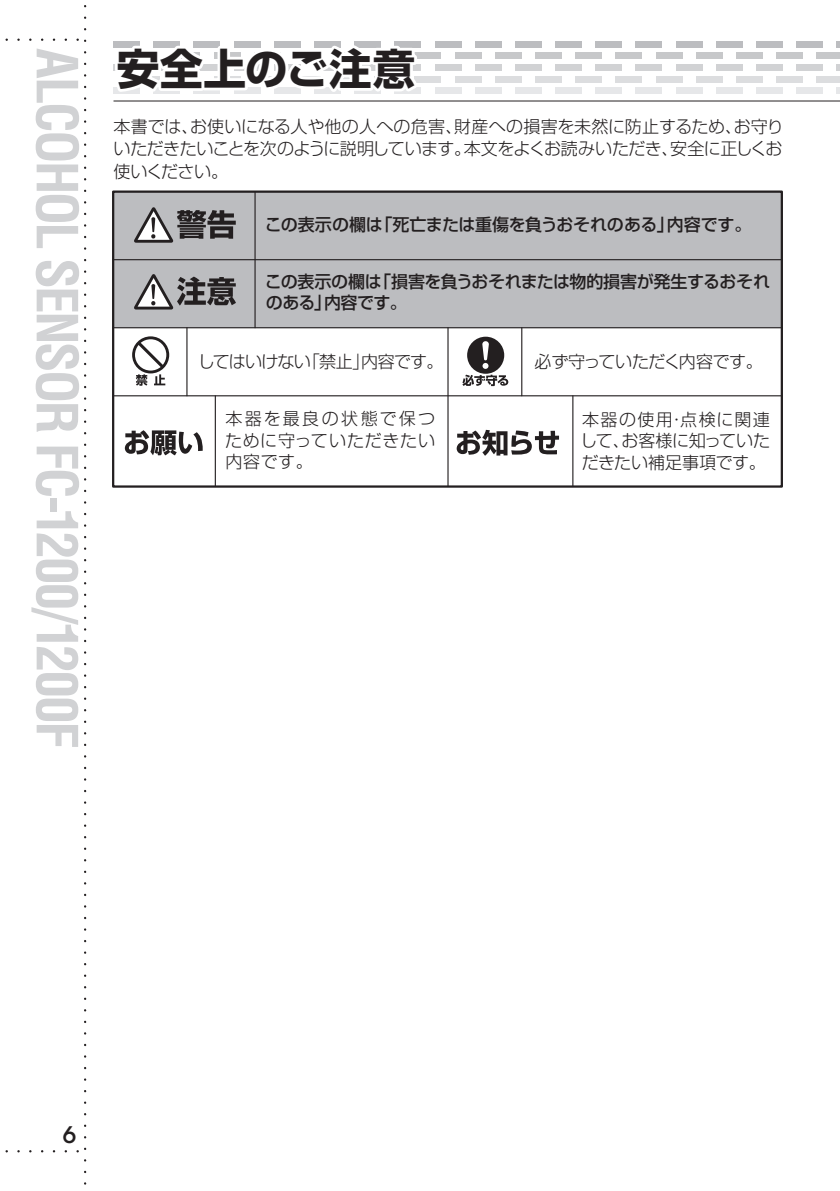
<style>
.page{position:relative;width:840px;height:1191px;background:#fff}
.page>*{position:absolute;margin:0;border:0;box-sizing:border-box;transform-origin:0 0}
.t1{font:700 condensed 55.2px "Helvetica LT Std";letter-spacing:-.05em;color:#d1d2d4}
.t2{font:700 42.6px "Shin Go Pro";letter-spacing:.015em;color:#231f20}
.t3{font:500 22.6px "ITC Avant Garde Std";color:#231f20}
.t4{font:300 17px/21.2px "Shin Go Pro";letter-spacing:-.02em;color:#231f20;text-align:justify}
.t5{font:500 17px/21.2px "Shin Go Pro";letter-spacing:-.02em;color:#231f20}
.t6{font:300 17px "Shin Go Pro";letter-spacing:-.045em;color:#231f20}
</style>
<div class="page">
<svg style="left:5px;top:5px;width:81px;height:1180px"></svg>
<hr style="left:113px;top:101px;width:726px;height:1px;background:#231f20">
<div style="left:434px;top:41px;width:27px;height:6px;background:#bcbdc0"></div>
<div style="left:474px;top:41px;width:27px;height:6px;background:#bcbdc0"></div>
<div style="left:514px;top:41px;width:27px;height:6px;background:#bcbdc0"></div>
<div style="left:555px;top:41px;width:26px;height:6px;background:#bcbdc0"></div>
<div style="left:595px;top:41px;width:26px;height:6px;background:#bcbdc0"></div>
<div style="left:635px;top:41px;width:27px;height:6px;background:#bcbdc0"></div>
<div style="left:675px;top:41px;width:27px;height:6px;background:#bcbdc0"></div>
<div style="left:715px;top:41px;width:27px;height:6px;background:#bcbdc0"></div>
<div style="left:755px;top:41px;width:27px;height:6px;background:#bcbdc0"></div>
<div style="left:434px;top:64px;width:27px;height:7px;background:#d1d2d4"></div>
<div style="left:474px;top:64px;width:27px;height:7px;background:#d1d2d4"></div>
<div style="left:514px;top:64px;width:27px;height:7px;background:#d1d2d4"></div>
<div style="left:555px;top:64px;width:26px;height:7px;background:#d1d2d4"></div>
<div style="left:595px;top:64px;width:26px;height:7px;background:#d1d2d4"></div>
<div style="left:635px;top:64px;width:27px;height:7px;background:#d1d2d4"></div>
<div style="left:675px;top:64px;width:27px;height:7px;background:#d1d2d4"></div>
<div style="left:715px;top:64px;width:27px;height:7px;background:#d1d2d4"></div>
<div style="left:755px;top:64px;width:27px;height:7px;background:#d1d2d4"></div>
<div style="left:414px;top:52px;width:27px;height:7px;background:#c7c8ca"></div>
<div style="left:454px;top:52px;width:27px;height:7px;background:#c7c8ca"></div>
<div style="left:494px;top:52px;width:27px;height:7px;background:#c7c8ca"></div>
<div style="left:534px;top:52px;width:27px;height:7px;background:#c7c8ca"></div>
<div style="left:575px;top:52px;width:26px;height:7px;background:#c7c8ca"></div>
<div style="left:615px;top:52px;width:27px;height:7px;background:#c7c8ca"></div>
<div style="left:655px;top:52px;width:27px;height:7px;background:#c7c8ca"></div>
<div style="left:695px;top:52px;width:27px;height:7px;background:#c7c8ca"></div>
<div style="left:735px;top:52px;width:27px;height:7px;background:#c7c8ca"></div>
<div style="left:434px;top:88px;width:27px;height:6px;background:#e6e7e9"></div>
<div style="left:474px;top:88px;width:27px;height:6px;background:#e6e7e9"></div>
<div style="left:514px;top:88px;width:27px;height:6px;background:#e6e7e9"></div>
<div style="left:555px;top:88px;width:26px;height:6px;background:#e6e7e9"></div>
<div style="left:595px;top:88px;width:26px;height:6px;background:#e6e7e9"></div>
<div style="left:635px;top:88px;width:27px;height:6px;background:#e6e7e9"></div>
<div style="left:675px;top:88px;width:27px;height:6px;background:#e6e7e9"></div>
<div style="left:715px;top:88px;width:27px;height:6px;background:#e6e7e9"></div>
<div style="left:755px;top:88px;width:27px;height:6px;background:#e6e7e9"></div>
<div style="left:414px;top:76px;width:27px;height:7px;background:#dcdddf"></div>
<div style="left:454px;top:76px;width:27px;height:7px;background:#dcdddf"></div>
<div style="left:494px;top:76px;width:27px;height:7px;background:#dcdddf"></div>
<div style="left:534px;top:76px;width:27px;height:7px;background:#dcdddf"></div>
<div style="left:575px;top:76px;width:26px;height:7px;background:#dcdddf"></div>
<div style="left:615px;top:76px;width:27px;height:7px;background:#dcdddf"></div>
<div style="left:655px;top:76px;width:27px;height:7px;background:#dcdddf"></div>
<div style="left:695px;top:76px;width:27px;height:7px;background:#dcdddf"></div>
<div style="left:735px;top:76px;width:27px;height:7px;background:#dcdddf"></div>
<svg style="left:113px;top:41px;width:308px;height:53px"></svg>
<div style="left:795px;top:41px;width:27px;height:6px;background:#bcbdc0"></div>
<svg style="left:836px;top:41px;width:3px;height:6px"></svg>
<div style="left:795px;top:64px;width:27px;height:7px;background:#d1d2d4"></div>
<svg style="left:836px;top:64px;width:3px;height:7px"></svg>
<div style="left:775px;top:52px;width:27px;height:7px;background:#c7c8ca"></div>
<div style="left:816px;top:52px;width:23px;height:7px;background:#c7c8ca"></div>
<div style="left:795px;top:88px;width:27px;height:6px;background:#e6e7e9"></div>
<svg style="left:836px;top:88px;width:3px;height:6px"></svg>
<div style="left:775px;top:76px;width:27px;height:7px;background:#dcdddf"></div>
<div style="left:816px;top:76px;width:23px;height:7px;background:#dcdddf"></div>
<div style="left:113px;top:192px;width:668px;height:136px;background:#bcbdc0"></div>
<div style="left:112px;top:190px;width:670px;height:298px;border:2px solid #231f20"></div>
<hr style="left:447px;top:328px;width:1px;height:158px;background:#231f20">
<hr style="left:186px;top:328px;width:1px;height:68px;background:#231f20">
<hr style="left:215px;top:396px;width:1px;height:90px;background:#231f20">
<hr style="left:572px;top:396px;width:1px;height:90px;background:#231f20">
<hr style="left:521px;top:328px;width:1px;height:68px;background:#231f20">
<hr style="left:254px;top:192px;width:1px;height:136px;background:#231f20">
<hr style="left:113px;top:395px;width:668px;height:1px;background:#231f20">
<hr style="left:113px;top:327px;width:668px;height:1px;background:#231f20">
<hr style="left:113px;top:259px;width:668px;height:1px;background:#231f20">
<svg style="left:125px;top:430px;width:78px;height:25px"></svg>
<svg style="left:456px;top:430px;width:102px;height:26px"></svg>
<svg style="left:462px;top:337px;width:46px;height:49px"></svg>
<svg style="left:132px;top:336px;width:37px;height:50px"></svg>
<svg style="left:134px;top:207px;width:102px;height:36px"></svg>
<svg style="left:134px;top:274px;width:102px;height:35px"></svg>
<h1 class="t1" style="left:91px;top:48px;width:702px;rotate:90deg">ALCOHOL SENSOR FC-1200/1200F</h1>
<h2 class="t2" style="left:117px;top:35px;width:300px">安全上のご注意</h2>
<p class="t4" style="left:114px;top:113px;width:671px;line-height:22.6px">本書では、お使いになる人や他の人への危害、財産への損害を未然に防止するため、お守りいただきたいことを次のように説明しています。本文をよくお読みいただき、安全に正しくお使いください。</p>
<p class="t5" style="left:265px;top:212px;width:487px">この表示の欄は「死亡または重傷を負うおそれのある」内容です。</p>
<p class="t5" style="left:265px;top:268px;width:506px">この表示の欄は「損害を負うおそれまたは物的損害が発生するおそれのある」内容です。</p>
<p class="t6" style="left:198px;top:348px;width:247px">してはいけない「禁止」内容です。</p>
<p class="t4" style="left:534px;top:348px;width:230px">必ず守っていただく内容です。</p>
<p class="t4" style="left:225px;top:406px;width:211px">本器を最良の状態で保つために守っていただきたい内容です。</p>
<p class="t4" style="left:580px;top:407px;width:191px">本器の使用・点検に関連して、お客様に知っていただきたい補足事項です。</p>
<h3 class="t3" style="left:63px;top:1120px;width:15px">6</h3>
</div>
